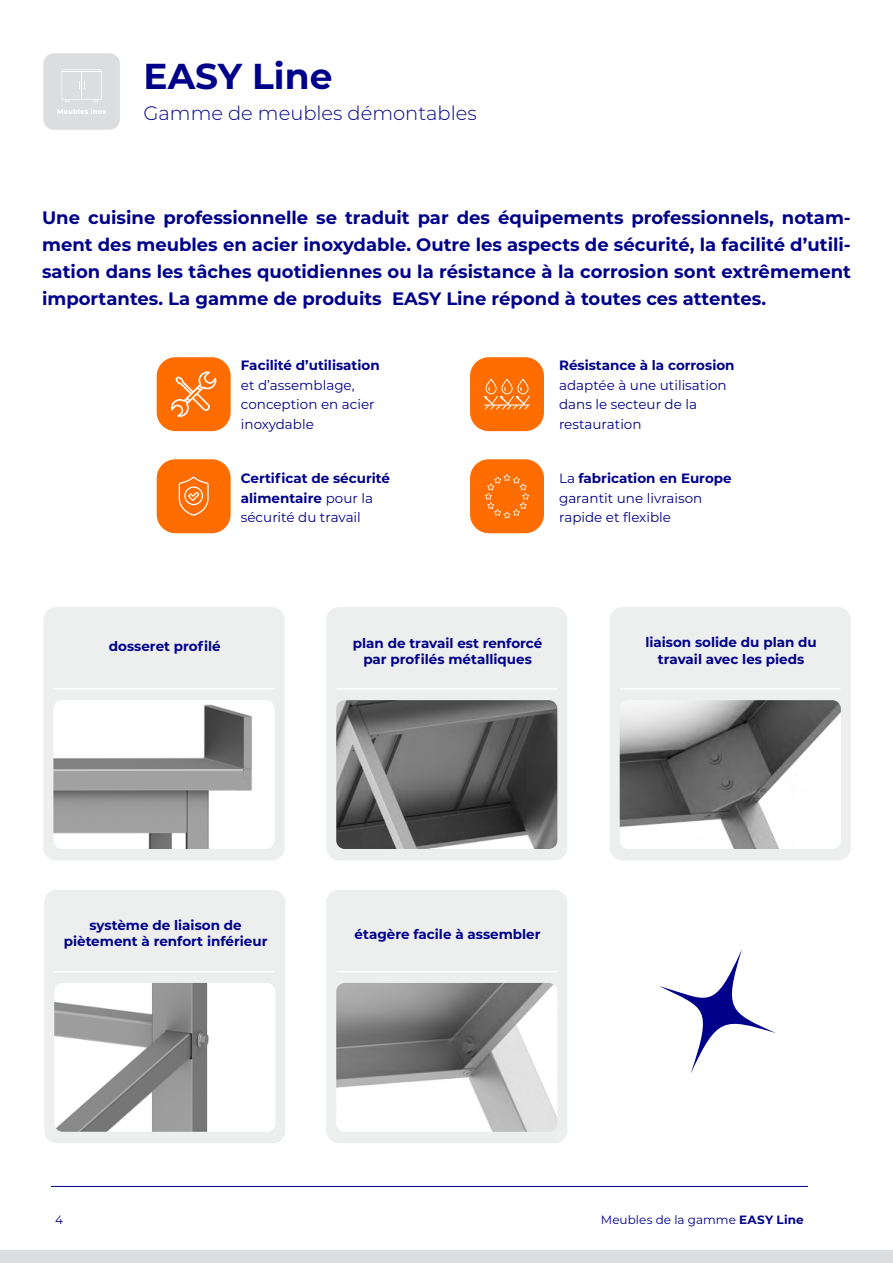
<style>
.page{position:relative;width:893px;height:1263px;background:#fff}
.page>*{position:absolute;margin:0;border:0;box-sizing:border-box;transform-origin:0 0}
.t1{font:700 36px "Montserrat";color:#00018a}
.t2{font:300 19.5px "Montserrat";color:#00018a}
.t3{font:700 18px/27px "Montserrat";color:#00018a;text-align:justify}
.t4{font:700 13.5px/16.2px "Montserrat";color:#00018a;text-align:center}
.t5{font:13.5px/19.5px "Montserrat";color:#00018a}
.t6{font:12px "Montserrat";letter-spacing:.005em;color:#00018a}
.s1{font-weight:400}
.s2{font-weight:700}
</style>
<div class="page">
<div style="left:43px;top:53px;width:77px;height:77px;background:#dcddde;border-radius:11px"></div>
<svg style="left:62px;top:69px;width:40px;height:33px"></svg>
<svg style="left:57px;top:108px;width:49px;height:6px"></svg>
<div style="left:470px;top:459px;width:74px;height:74px;background:#ff6d00;border-radius:19px"></div>
<svg style="left:485px;top:474px;width:44px;height:44px"></svg>
<div style="left:470px;top:357px;width:74px;height:74px;background:#ff6d00;border-radius:19px"></div>
<svg style="left:484px;top:379px;width:46px;height:30px"></svg>
<div style="left:157px;top:459px;width:74px;height:74px;background:#ff6d00;border-radius:19px"></div>
<svg style="left:179px;top:477px;width:30px;height:39px"></svg>
<svg style="left:659px;top:949px;width:117px;height:125px"></svg>
<div style="left:43px;top:607px;width:242px;height:253px;background:#edeeee;border-radius:13px"></div>
<hr style="left:54px;top:688px;width:220px;height:2px;background:#fff">
<div style="left:326px;top:607px;width:241px;height:253px;background:#edeeee;border-radius:13px"></div>
<hr style="left:337px;top:688px;width:220px;height:2px;background:#fff">
<div style="left:610px;top:607px;width:241px;height:253px;background:#edeeee;border-radius:13px"></div>
<hr style="left:620px;top:688px;width:220px;height:2px;background:#fff">
<div style="left:44px;top:890px;width:241px;height:253px;background:#edeeee;border-radius:13px"></div>
<hr style="left:55px;top:971px;width:220px;height:1px;background:#fff">
<div style="left:326px;top:890px;width:241px;height:253px;background:#edeeee;border-radius:13px"></div>
<hr style="left:337px;top:971px;width:220px;height:1px;background:#fff">
<div style="left:157px;top:357px;width:74px;height:74px;background:#ff6d00;border-radius:19px"></div>
<svg style="left:171px;top:371px;width:45px;height:46px"></svg>
<img style="left:53px;top:700px;width:221px;height:149px">
<img style="left:336px;top:700px;width:221px;height:149px">
<img style="left:620px;top:700px;width:221px;height:149px">
<img style="left:54px;top:983px;width:221px;height:149px">
<img style="left:336px;top:983px;width:221px;height:149px">
<div style="left:0;top:1250px;width:893px;height:13px;background:#dcddde"></div>
<hr style="left:51px;top:1186px;width:757px;height:1px;background:#00018a">
<h1 class="t1" style="left:144px;top:51px;width:191px">EASY Line</h1>
<p class="t2" style="left:144px;top:99px;width:335px">Gamme de meubles démontables</p>
<p class="t3" style="left:42px;top:203px;width:810px">Une cuisine professionnelle se traduit par des équipements professionnels, notam&shy;ment des meubles en acier inoxydable. Outre les aspects de sécurité, la facilité d’utili&shy;sation dans les tâches quotidiennes ou la résistance à la corrosion sont extrêmement importantes. La gamme de produits EASY Line répond à toutes ces attentes.</p>
<p class="t4" style="left:241px;top:357px;width:140px">Facilité d’utilisation</p>
<p class="t5" style="left:241px;top:375px;width:135px">et d’assemblage, conception en acier inoxydable</p>
<p class="t4" style="left:559px;top:357px;width:177px">Résistance à la corrosion</p>
<p class="t5" style="left:559px;top:375px;width:169px">adaptée à une utilisation dans le secteur de la restauration</p>
<p class="t4" style="left:241px;top:468px;width:151px;line-height:19.5px;text-align:left">Certificat de sécurité alimentaire <span class="s1">pour la sécurité du travail</span></p>
<p class="t5" style="left:559px;top:468px;width:174px">La <span class="s2">fabrication en Europe </span>garantit une livraison rapide et flexible</p>
<p class="t4" style="left:109px;top:638px;width:113px">dosseret profilé</p>
<p class="t4" style="left:353px;top:634px;width:191px">plan de travail est renforcé par profilés métalliques</p>
<p class="t4" style="left:645px;top:634px;width:173px">liaison solide du plan du travail avec les pieds</p>
<p class="t4" style="left:64px;top:917px;width:205px">système de liaison de piètement à renfort inférieur</p>
<p class="t4" style="left:355px;top:925px;width:187px">étagère facile à assembler</p>
<p class="t6" style="left:55px;top:1211px;width:9px">4</p>
<p class="t6" style="left:601px;top:1211px;width:204px">Meubles de la gamme <span class="s2">EASY Line</span></p>
</div>
